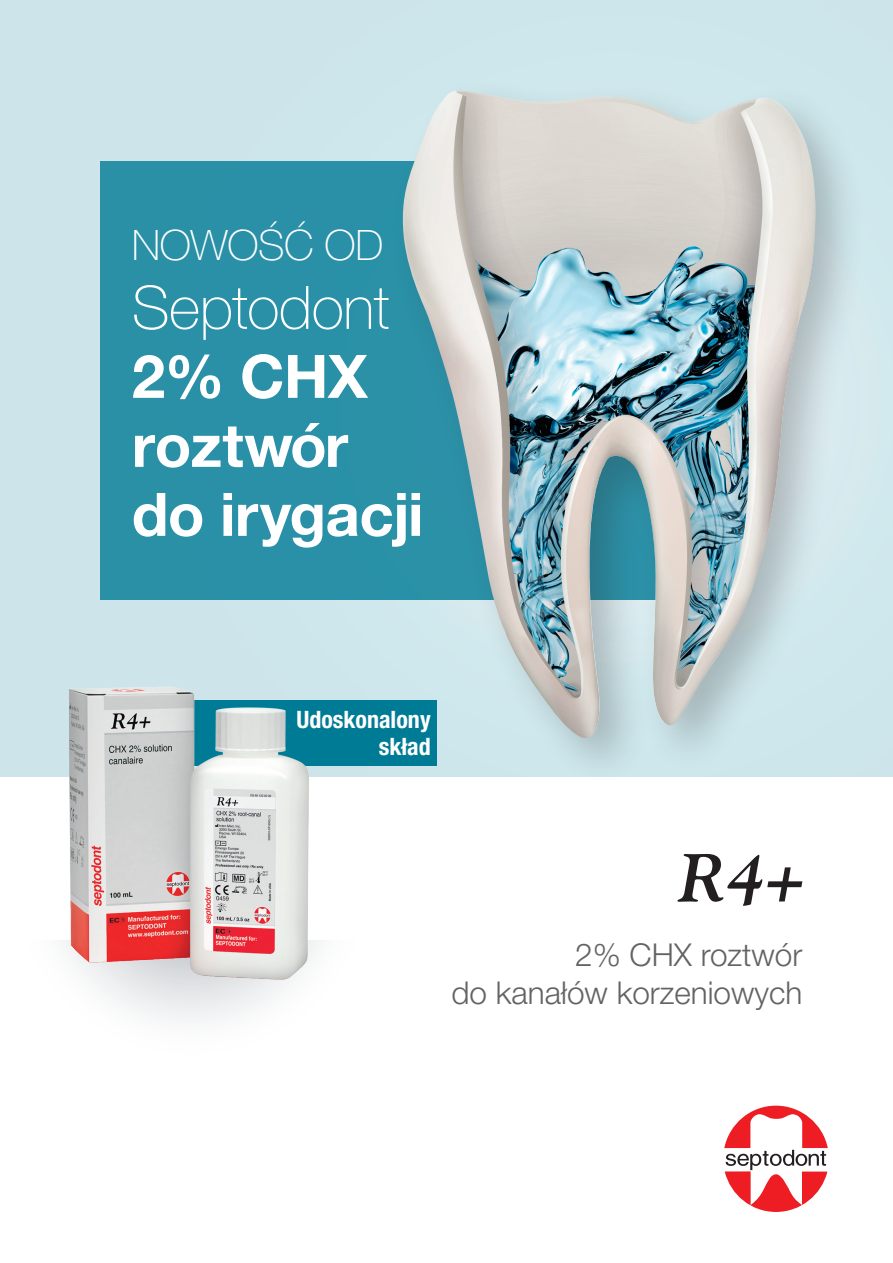
<style>
.page{position:relative;width:893px;height:1263px;background:#fff}
.page>*{position:absolute;margin:0;border:0;box-sizing:border-box;transform-origin:0 0}
.t1{font:italic 700 67.5px "Goudy";color:#231f20}
.t2{font:700 60px/69px "Helvetica Neue LT Pro";letter-spacing:-.01em;color:#fff}
.t3{font:100 42px "Helvetica Neue LT Pro";letter-spacing:-.01em;color:#fff}
.t4{font:300 31.5px/37.8px "Helvetica Neue LT Pro";color:#636366;text-align:right}
.t5{font:700 condensed 24px/27px "Helvetica Neue LT Pro";color:#fff;text-align:right}
.s1{font-weight:100}
</style>
<div class="page">
<div style="left:0;top:0;width:893px;height:776px;background:#cde5ea"></div>
<div style="left:100px;top:162px;width:635px;height:438px;background:#2990a7"></div>
<div style="left:388px;top:76px;width:479px;height:712px;background:#231f20;opacity:.25"></div>
<img style="left:401px;top:90px;width:416px;height:650px">
<svg style="left:724px;top:1106px;width:104px;height:106px"></svg>
<svg style="left:64px;top:940px;width:208px;height:80px"></svg>
<div style="left:109px;top:700px;width:328px;height:65px;background:#007b96"></div>
<img style="left:67px;top:686px;width:254px;height:309px">
<p class="t3" style="left:132px;top:220px;width:253px">NOWOŚĆ OD</p>
<p class="t2" style="left:132px;top:272px;width:293px"><span class="s1">Septodont<br></span>2% CHX roztwór do irygacji</p>
<p class="t5" style="left:296px;top:706px;width:136px">Udoskonalony skład</p>
<p class="t1" style="left:675px;top:838px;width:143px">R4+</p>
<p class="t4" style="left:451px;top:935px;width:352px">2% CHX roztwór<br>do kanałów korzeniowych</p>
</div>
